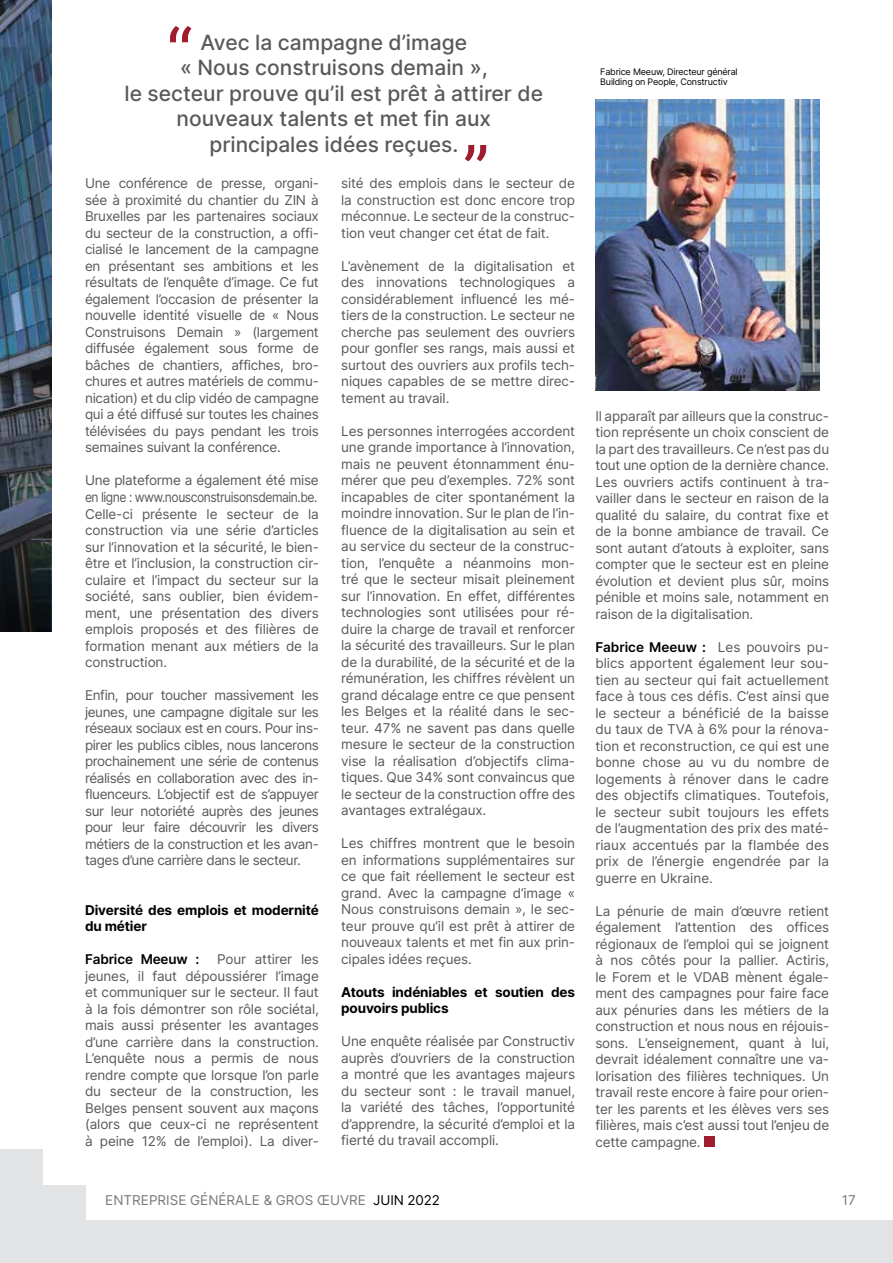
<style>
.page{position:relative;width:893px;height:1263px;background:#fff}
.page>*{position:absolute;margin:0;border:0;box-sizing:border-box;transform-origin:0 0}
.t1{font:500 66px "Inter";color:#9f1d2e}
.t2{font:500 21px/25.5px "Inter";color:#58595b;text-align:center}
.t3{font:13.5px/16.5px "Inter";letter-spacing:-.01em;color:#58595b;text-align:justify}
.t4{font:700 13.5px/16.5px "Inter";letter-spacing:-.01em;color:#000}
.t5{font:13.5px "Inter";color:#77787b}
.t6{font:600 13.5px "Inter";letter-spacing:-.01em;color:#000}
.t7{font:9px/10.5px "Inter";letter-spacing:-.02em;color:#000}
.s1{font-weight:600;color:#000}
.s2{color:#000}
</style>
<div class="page">
<div style="left:0;top:1220px;width:893px;height:43px;background:#e2e3e4"></div>
<div style="left:0;top:1149px;width:43px;height:114px;background:#e2e3e4"></div>
<div style="left:0;top:1185px;width:85px;height:78px;background:#e2e3e4"></div>
<img style="left:0;top:0;width:51px;height:464px">
<svg style="left:0;top:464px;width:51px;height:167px;background:#2b3137"></svg>
<img style="left:595px;top:99px;width:224px;height:291px">
<div style="left:704px;top:1136px;width:11px;height:11px;background:#9f1d2e"></div>
<h1 class="t1" style="left:167px;top:3px;width:28px">“</h1>
<h2 class="t2" style="left:125px;top:29px;width:420px">Avec la campagne d’image<br>« Nous construisons demain »,<br>le secteur prouve qu’il est prêt à attirer de nouveaux talents et met fin aux principales idées reçues.</h2>
<h1 class="t1" style="left:463px;top:121px;width:28px">”</h1>
<p class="t3" style="left:85px;top:175px;width:235px">Une conférence de presse, organi&shy;sée à proximité du chantier du ZIN à Bruxelles par les partenaires sociaux du secteur de la construction, a offi&shy;cialisé le lancement de la campagne en présentant ses ambitions et les résultats de l’enquête d’image. Ce fut également l’occasion de présenter la nouvelle identité visuelle de « Nous Construisons Demain » (largement diffusée également sous forme de bâches de chantiers, affiches, bro&shy;chures et autres matériels de commu&shy;nication) et du clip vidéo de campagne qui a été diffusé sur toutes les chaines télévisées du pays pendant les trois semaines suivant la conférence.</p>
<p class="t3" style="left:85px;top:472px;width:235px">Une plateforme a également été mise en ligne : www.nousconstruisonsdemain.be.<br>Celle-ci présente le secteur de la construction via une série d’articles sur l’innovation et la sécurité, le bien&shy;être et l’inclusion, la construction cir&shy;culaire et l’impact du secteur sur la société, sans oublier, bien évidem&shy;ment, une présentation des divers emplois proposés et des filières de formation menant aux métiers de la construction.</p>
<p class="t3" style="left:85px;top:686px;width:235px">Enfin, pour toucher massivement les jeunes, une campagne digitale sur les réseaux sociaux est en cours. Pour ins&shy;pirer les publics cibles, nous lancerons prochainement une série de contenus réalisés en collaboration avec des in&shy;fluenceurs. L’objectif est de s’appuyer sur leur notoriété auprès des jeunes pour leur faire découvrir les divers métiers de la construction et les avan&shy;tages d’une carrière dans le secteur.</p>
<p class="t4" style="left:85px;top:901px;width:235px">Diversité des emplois et modernité du métier</p>
<p class="t6" style="left:85px;top:949px;width:116px">Fabrice Meeuw :</p>
<p class="t3" style="left:85px;top:950px;width:235px;text-indent:132px">Pour attirer les jeunes, il faut dépoussiérer l’image et communiquer sur le secteur. Il faut à la fois démontrer son rôle sociétal, mais aussi présenter les avantages d’une carrière dans la construction.<br>L’enquête nous a permis de nous rendre compte que lorsque l’on parle du secteur de la construction, les Belges pensent souvent aux maçons (alors que ceux-ci ne représentent à peine 12% de l’emploi). La diver-</p>
<p class="t3" style="left:341px;top:175px;width:235px">sité des emplois dans le secteur de la construction est donc encore trop méconnue. Le secteur de la construc&shy;tion veut changer cet état de fait.</p>
<p class="t3" style="left:341px;top:258px;width:235px">L’avènement de la digitalisation et des innovations technologiques a considérablement influencé les mé&shy;tiers de la construction. Le secteur ne cherche pas seulement des ouvriers pour gonfler ses rangs, mais aussi et surtout des ouvriers aux profils tech&shy;niques capables de se mettre direc&shy;tement au travail.</p>
<p class="t3" style="left:341px;top:422px;width:235px">Les personnes interrogées accordent une grande importance à l’innovation, mais ne peuvent étonnamment énu&shy;mérer que peu d’exemples. 72% sont incapables de citer spontanément la moindre innovation. Sur le plan de l’in&shy;fluence de la digitalisation au sein et au service du secteur de la construc&shy;tion, l’enquête a néanmoins mon&shy;tré que le secteur misait pleinement sur l’innovation. En effet, différentes technologies sont utilisées pour ré&shy;duire la charge de travail et renforcer la sécurité des travailleurs. Sur le plan de la durabilité, de la sécurité et de la rémunération, les chiffres révèlent un grand décalage entre ce que pensent les Belges et la réalité dans le sec&shy;teur. 47% ne savent pas dans quelle mesure le secteur de la construction vise la réalisation d’objectifs clima&shy;tiques. Que 34% sont convaincus que le secteur de la construction offre des avantages extralégaux.</p>
<p class="t3" style="left:341px;top:835px;width:235px">Les chiffres montrent que le besoin en informations supplémentaires sur ce que fait réellement le secteur est grand. Avec la campagne d’image « Nous construisons demain », le sec&shy;teur prouve qu’il est prêt à attirer de nouveaux talents et met fin aux prin&shy;cipales idées reçues.</p>
<p class="t4" style="left:341px;top:983px;width:235px">Atouts indéniables et soutien des pouvoirs publics</p>
<p class="t3" style="left:341px;top:1033px;width:235px">Une enquête réalisée par Constructiv auprès d’ouvriers de la construction a montré que les avantages majeurs du secteur sont : le travail manuel, la variété des tâches, l’opportunité d’apprendre, la sécurité d’emploi et la fierté du travail accompli.</p>
<p class="t7" style="left:600px;top:66px;width:139px">Fabrice Meeuw, Directeur général<br>Building on People, Constructiv</p>
<p class="t3" style="left:595px;top:407px;width:235px">Il apparaît par ailleurs que la construc&shy;tion représente un choix conscient de la part des travailleurs. Ce n’est pas du tout une option de la dernière chance.<br>Les ouvriers actifs continuent à tra&shy;vailler dans le secteur en raison de la qualité du salaire, du contrat fixe et de la bonne ambiance de travail. Ce sont autant d’atouts à exploiter, sans compter que le secteur est en pleine évolution et devient plus sûr, moins pénible et moins sale, notamment en raison de la digitalisation.</p>
<p class="t3" style="left:595px;top:638px;width:235px"><span class="s1">Fabrice Meeuw :</span> Les pouvoirs pu&shy;blics apportent également leur sou&shy;tien au secteur qui fait actuellement face à tous ces défis. C’est ainsi que le secteur a bénéficié de la baisse du taux de TVA à 6% pour la rénova&shy;tion et reconstruction, ce qui est une bonne chose au vu du nombre de logements à rénover dans le cadre des objectifs climatiques. Toutefois, le secteur subit toujours les effets de l’augmentation des prix des maté&shy;riaux accentués par la flambée des prix de l’énergie engendrée par la guerre en Ukraine.</p>
<p class="t3" style="left:595px;top:902px;width:235px">La pénurie de main d’œuvre retient également l’attention des offices régionaux de l’emploi qui se joignent à nos côtés pour la pallier. Actiris, le Forem et le VDAB mènent égale&shy;ment des campagnes pour faire face aux pénuries dans les métiers de la construction et nous nous en réjouis&shy;sons. L’enseignement, quant à lui, devrait idéalement connaître une va&shy;lorisation des filières techniques. Un travail reste encore à faire pour orien&shy;ter les parents et les élèves vers ses filières, mais c’est aussi tout l’enjeu de cette campagne.</p>
<p class="t5" style="left:105px;top:1190px;width:336px">ENTREPRISE GÉNÉRALE &amp; GROS ŒUVRE <span class="s2">JUIN 2022</span></p>
<p class="t5" style="left:842px;top:1190px;width:15px">17</p>
</div>
